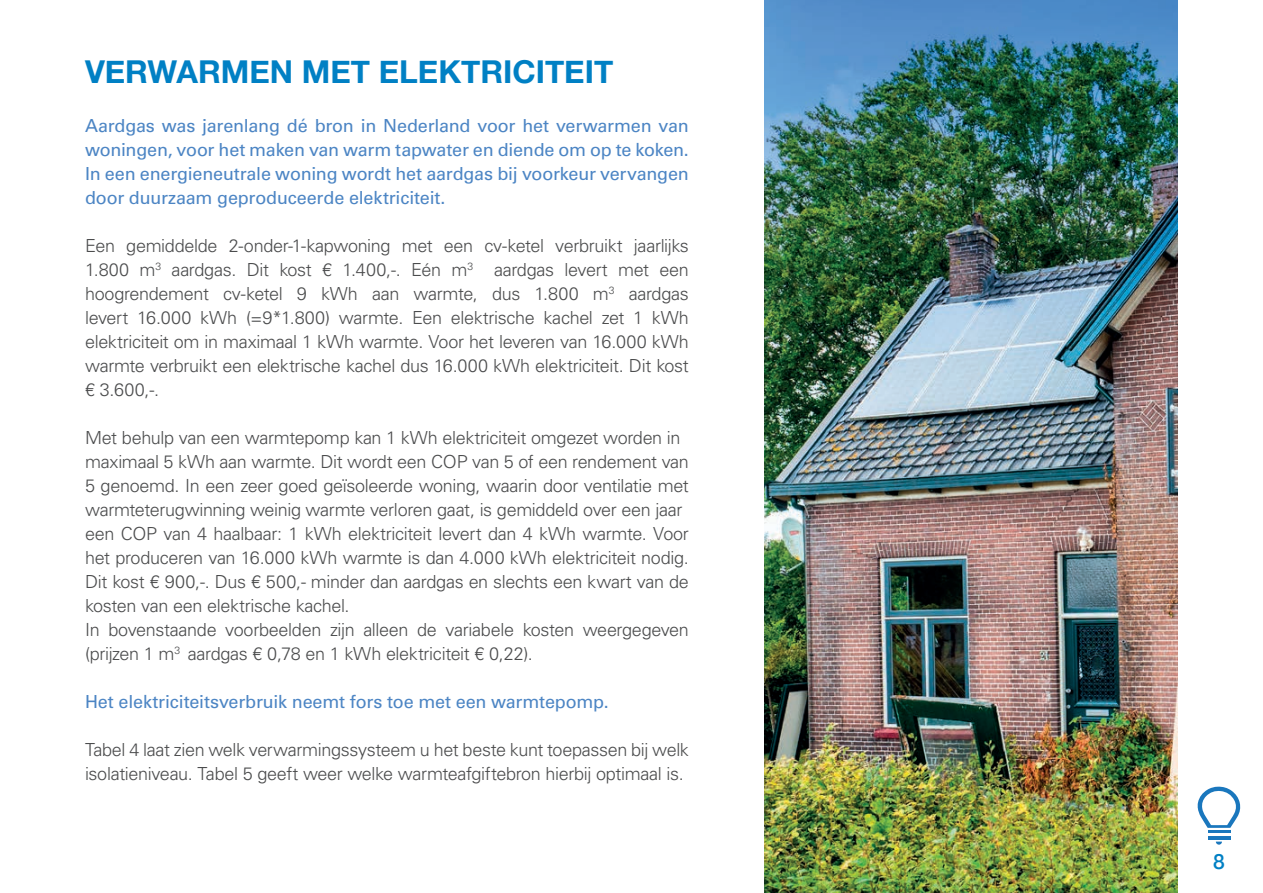
<style>
.page{position:relative;width:1263px;height:893px;background:#fff}
.page>*{position:absolute;margin:0;border:0;box-sizing:border-box;transform-origin:0 0}
.t1{font:700 31.5px "Helvetica Neue";color:#0080c4}
.t2{font:500 21px "Helvetica Neue";color:#0080c4}
.t3{font:300 18px/24px "Univers LT Std";letter-spacing:-.02em;color:#4b4c4d}
.t4{font:18px/24px "Univers LT Std";letter-spacing:-.01em;color:#4c85c4;text-align:justify}
</style>
<div class="page">
<img style="left:764px;top:0;width:414px;height:893px">
<svg style="left:1198px;top:786px;width:43px;height:59px"></svg>
<h1 class="t1" style="left:85px;top:47px;width:530px">VERWARMEN MET ELEKTRICITEIT</h1>
<p class="t4" style="left:85px;top:114px;width:605px">Aardgas was jarenlang dé bron in Nederland voor het verwarmen van woningen, voor het maken van warm tapwater en diende om op te koken.<br>In een energieneutrale woning wordt het aardgas bij voorkeur vervangen door duurzaam geproduceerde elektriciteit.</p>
<p class="t3" style="left:85px;top:234px;width:605px;text-align:justify">Een gemiddelde 2-onder-1-kapwoning met een cv-ketel verbruikt jaarlijks 1.800 m<sup>3</sup> aardgas. Dit kost € 1.400,-. Eén m<sup>3</sup> aardgas levert met een hoogrendement cv-ketel 9 kWh aan warmte, dus 1.800 m<sup>3</sup> aardgas levert 16.000 kWh (=9*1.800) warmte. Een elektrische kachel zet 1 kWh elektriciteit om in maximaal 1 kWh warmte. Voor het leveren van 16.000 kWh warmte verbruikt een elektrische kachel dus 16.000 kWh elektriciteit. Dit kost € 3.600,-.</p>
<p class="t3" style="left:85px;top:426px;width:605px">Met behulp van een warmtepomp kan 1 kWh elektriciteit omgezet worden in maximaal 5 kWh aan warmte. Dit wordt een COP van 5 of een rendement van 5 genoemd. In een zeer goed geïsoleerde woning, waarin door ventilatie met warmteterugwinning weinig warmte verloren gaat, is gemiddeld over een jaar een COP van 4 haalbaar: 1 kWh elektriciteit levert dan 4 kWh warmte. Voor het produceren van 16.000 kWh warmte is dan 4.000 kWh elektriciteit nodig.<br>Dit kost € 900,-. Dus € 500,- minder dan aardgas en slechts een kwart van de kosten van een elektrische kachel.<br>In bovenstaande voorbeelden zijn alleen de variabele kosten weergegeven (prijzen 1 m<sup>3</sup> aardgas € 0,78 en 1 kWh elektriciteit € 0,22).</p>
<p class="t4" style="left:85px;top:690px;width:525px">Het elektriciteitsverbruik neemt fors toe met een warmtepomp.</p>
<p class="t3" style="left:85px;top:738px;width:605px">Tabel 4 laat zien welk verwarmingssysteem u het beste kunt toepassen bij welk isolatieniveau. Tabel 5 geeft weer welke warmteafgiftebron hierbij optimaal is.</p>
<p class="t2" style="left:1213px;top:844px;width:13px">8</p>
</div>
